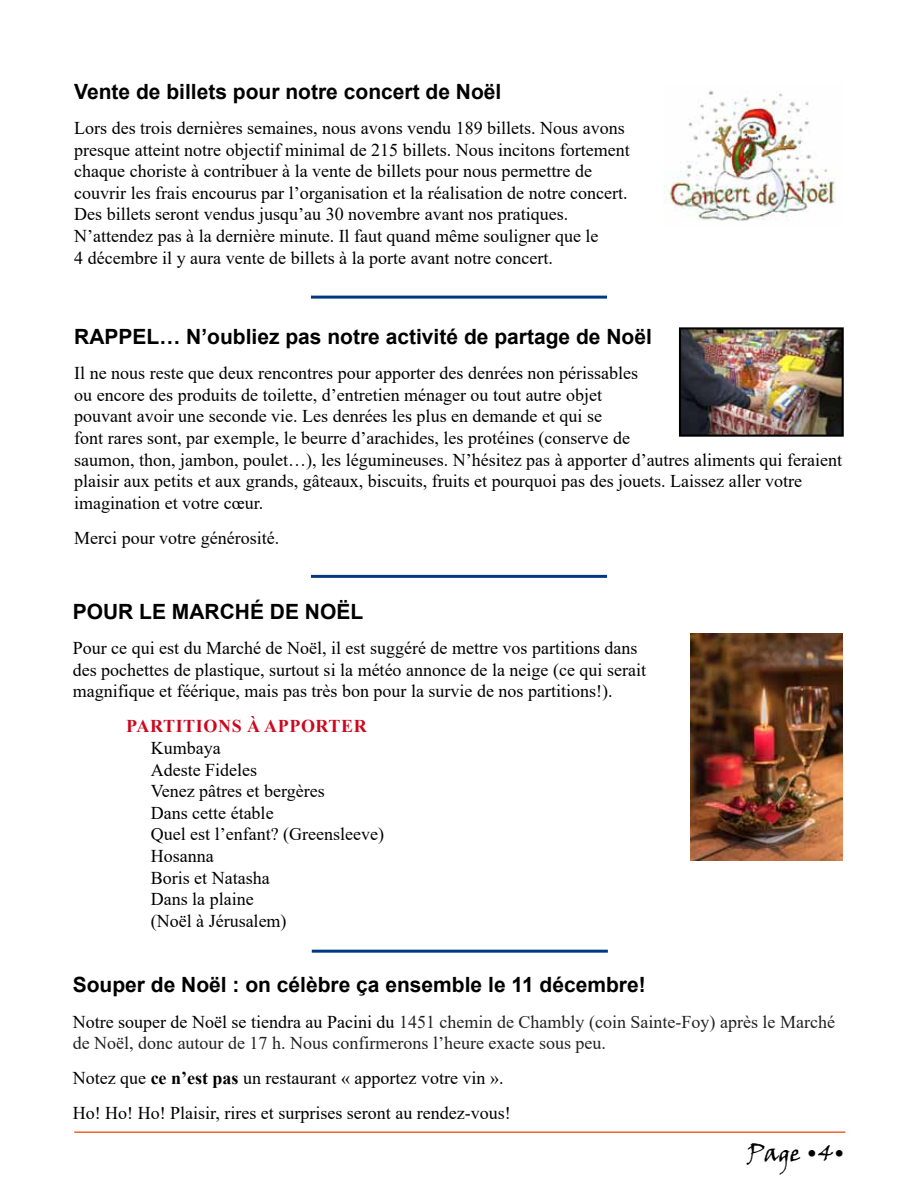
<style>
.page{position:relative;width:918px;height:1188px;background:#fff}
.page>*{position:absolute;margin:0;border:0;box-sizing:border-box;transform-origin:0 0}
.t1{font:24px "Viner Hand ITC";color:#000}
.t2{font:700 21px "Arial";color:#000}
.t3{font:18px/21.6px "Times New Roman";color:#000}
.t4{font:18px/21.6px "Times New Roman";color:#222}
.t5{font:700 18px "Times New Roman";color:#cd071e}
.s1{color:#000}
.s2{font-weight:700}
</style>
<div class="page">
<hr style="left:74px;top:1131px;width:771px;height:2px;background:#f3652d">
<hr style="left:311px;top:296px;width:296px;height:3px;background:#003882">
<img style="left:664px;top:91px;width:172px;height:130px">
<img style="left:682px;top:330px;width:159px;height:104px">
<div style="left:679px;top:327px;width:165px;height:110px;border:2px solid #000"></div>
<img style="left:690px;top:633px;width:152px;height:228px">
<hr style="left:312px;top:950px;width:296px;height:3px;background:#003882">
<hr style="left:311px;top:575px;width:296px;height:3px;background:#003882">
<p class="t2" style="left:74px;top:77px;width:429px">Vente de billets pour notre concert de Noël</p>
<p class="t3" style="left:74px;top:117px;width:557px">Lors des trois dernières semaines, nous avons vendu 189 billets. Nous avons presque atteint notre objectif minimal de 215 billets. Nous incitons fortement chaque choriste à contribuer à la vente de billets pour nous permettre de couvrir les frais encourus par l’organisation et la réalisation de notre concert.<br>Des billets seront vendus jusqu’au 30 novembre avant nos pratiques.<br>N’attendez pas à la dernière minute. Il faut quand même souligner que le<br>4 décembre il y aura vente de billets à la porte avant notre concert.</p>
<p class="t2" style="left:74px;top:322px;width:579px">RAPPEL… N’oubliez pas notre activité de partage de Noël</p>
<p class="t3" style="left:74px;top:362px;width:769px">Il ne nous reste que deux rencontres pour apporter des denrées non périssables<br>ou encore des produits de toilette, d’entretien ménager ou tout autre objet<br>pouvant avoir une seconde vie. Les denrées les plus en demande et qui se<br>font rares sont, par exemple, le beurre d’arachides, les protéines (conserve de<br>saumon, thon, jambon, poulet…), les légumineuses. N’hésitez pas à apporter d’autres aliments qui feraient plaisir aux petits et aux grands, gâteaux, biscuits, fruits et pourquoi pas des jouets. Laissez aller votre imagination et votre cœur.</p>
<p class="t3" style="left:74px;top:526px;width:206px">Merci pour votre générosité.</p>
<p class="t2" style="left:73px;top:597px;width:292px">POUR LE MARCHÉ DE NOËL</p>
<p class="t3" style="left:73px;top:637px;width:575px">Pour ce qui est du Marché de Noël, il est suggéré de mettre vos partitions dans des pochettes de plastique, surtout si la météo annonce de la neige (ce qui serait magnifique et féérique, mais pas très bon pour la survie de nos partitions!).</p>
<p class="t5" style="left:126px;top:713px;width:23px">PARTITIONS</p>
<p class="t5" style="left:247px;top:713px;width:31px">À APPORTER</p>
<p class="t3" style="left:151px;top:737px;width:235px">Kumbaya<br>Adeste Fideles<br>Venez pâtres et bergères<br>Dans cette étable<br>Quel est l’enfant? (Greensleeve)<br>Hosanna<br>Boris et Natasha<br>Dans la plaine<br>(Noël à Jérusalem)</p>
<p class="t2" style="left:73px;top:970px;width:575px">Souper de Noël : on célèbre ça ensemble le 11 décembre!</p>
<p class="t4" style="left:73px;top:1010px;width:764px"><span class="s1">Notre souper de Noël se tiendra au Pacini du</span> 1451 chemin de Chambly (coin Sainte-Foy) après le Marché de Noël, donc autour de 17 h. Nous confirmerons l’heure exacte sous peu.</p>
<p class="t3" style="left:73px;top:1060px;width:440px;line-height:35.1px">Notez que <span class="s2">CE N’EST PAS</span> un restaurant « apportez votre vin ».<br>Ho! Ho! Ho! Plaisir, rires et surprises seront au rendez-vous!</p>
<h1 class="t1" style="left:747px;top:1138px;width:100px">Page •4•</h1>
</div>
